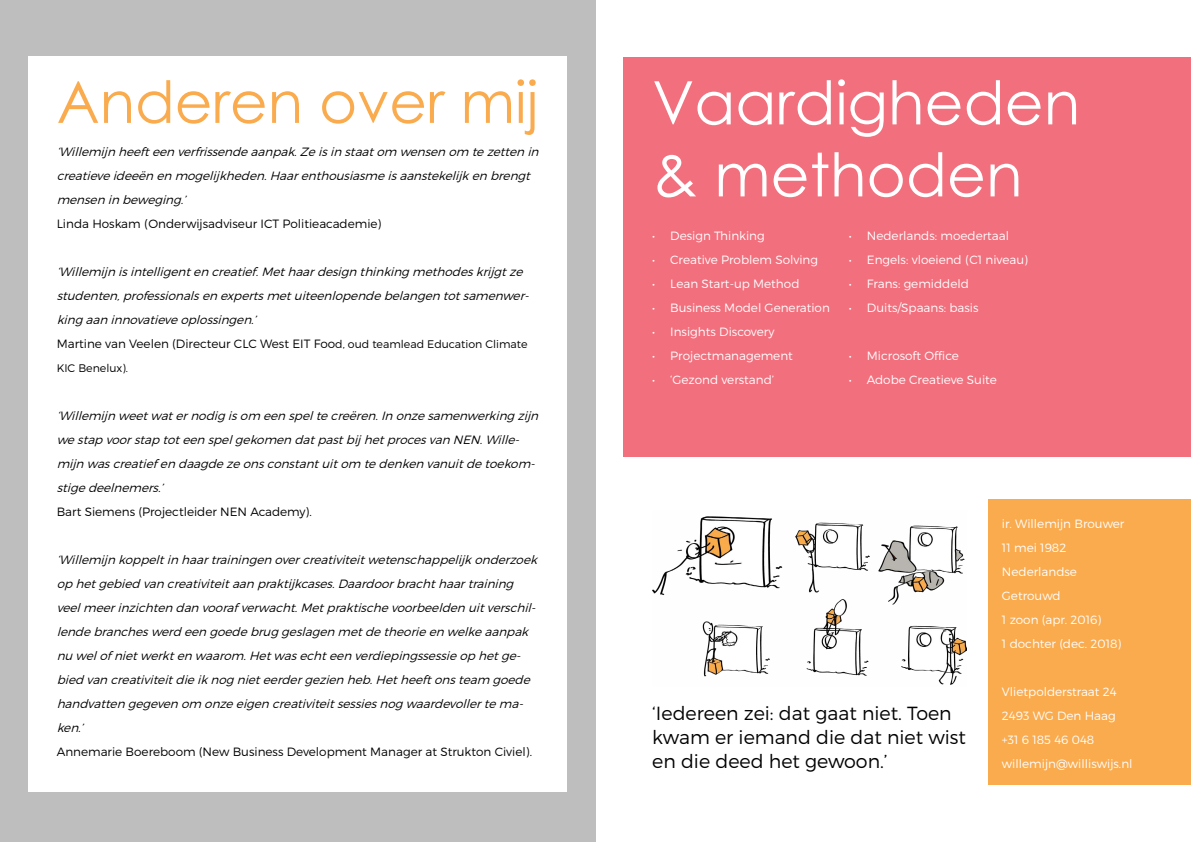
<style>
.page{position:relative;width:1191px;height:842px;background:#fff}
.page>*{position:absolute;margin:0;border:0;box-sizing:border-box;transform-origin:0 0}
.t1{font:60px/72px "Century Gothic";color:#fff}
.t2{font:58px "Century Gothic";color:#faab4e}
.t3{font:300 19px/24px "Montserrat";color:#020203}
.t4{font:italic 300 12px/24px "Montserrat";color:#000}
.t5{font:300 12px/24px "Montserrat";color:#fff}
.t6{font:300 12px "Montserrat";color:#000}
.t7{font:300 11px "Montserrat";color:#000}
.s1{font-style:normal}
.s2{font-style:normal;font-size:11px}
</style>
<div class="page">
<div style="left:0;top:0;width:595px;height:842px;background:#bebebe"></div>
<div style="left:28px;top:57px;width:539px;height:735px;background:#fff"></div>
<div style="left:988px;top:500px;width:203px;height:285px;background:#faab4e"></div>
<img style="left:652px;top:516px;width:314px;height:169px">
<div style="left:624px;top:57px;width:567px;height:399px;background:#f26f7d"></div>
<h2 class="t2" style="left:57px;top:61px;width:483px">Anderen over mij</h2>
<p class="t4" style="left:57px;top:140px;width:487px">‘Willemij n heefteen verfrissendeaanpak.Zeisin staatom wensen om tezetten in creatieveideeën en mogelijkheden.Haarenthousiasmeisaanstekelijken brengt mensen in beweging.’</p>
<p class="t6" style="left:57px;top:216px;width:326px">Linda Hoskam (Onderwijsadviseur ICT Politieacademie)</p>
<p class="t4" style="left:57px;top:260px;width:477px">‘Willemij n isintelligenten creatief.Methaardesign thinking methodeskrijgtze studenten,professionalsen expertsmetuiteenlopendebelangen totsamenwer&shy;king aan innovatieveoplossingen.’<br><span class="s1">Martine van Veelen (Directeur CLC West EIT Foo</span><span class="s2">d, oud teamlead Education Climate</span></p>
<p class="t7" style="left:57px;top:361px;width:73px">KIC Benelux).</p>
<p class="t4" style="left:57px;top:404px;width:487px">‘Willemijn weetwaternodig isom een speltecreëren.In onzesamenwerking zijn westap voorstap toteen spelgekomen datpastbij hetprocesvan NEN.Wille&shy;mijn wascreatief en daagdezeonsconstantuitom tedenken vanuitdetoekom&shy;stigedeelnemers.’</p>
<p class="t6" style="left:57px;top:504px;width:256px">Bart Siemens (Projectleider NEN Academy).</p>
<p class="t4" style="left:57px;top:548px;width:485px">‘Willemij n koppeltin haartrainingen overcreativiteitwetenschappelij konderzoek op hetgebied van creativiteitaan praktij kcases.Daardoorbrachthaartraining veelmeerinzichten dan vooraf verwacht.Metpraktischevoorbeelden uitverschil&shy;lendebrancheswerd een goedebrug geslagen metdetheorieen welkeaanpak nu welof nietwerkten waarom.Hetwasechteen verdiepingssessieop hetge&shy;bied van creativiteitdieiknog nieteerdergezien heb.Hetheeftonsteam goede handvatten gegeven om onzeeigen creativiteitsessiesnog waardevollertema&shy;ken.’</p>
<p class="t6" style="left:57px;top:744px;width:477px">Annemarie Boereboom (New Business Development Manager at Strukton Civiel).</p>
<h1 class="t1" style="left:652px;top:66px;width:429px">Vaardigheden &amp; methoden</h1>
<p class="t5" style="left:652px;top:224px;width:114px">• Design Thinking</p>
<p class="t5" style="left:652px;top:248px;width:167px">• Creative Problem Solving</p>
<p class="t5" style="left:652px;top:272px;width:149px">• Lean Start-up Method</p>
<p class="t5" style="left:652px;top:296px;width:179px">• Business Model Generation</p>
<p class="t5" style="left:652px;top:320px;width:124px">• Insights Discovery</p>
<p class="t5" style="left:652px;top:344px;width:142px">• Projectmanagement</p>
<p class="t5" style="left:652px;top:368px;width:124px">• ‘Gezond verstand’</p>
<p class="t5" style="left:849px;top:224px;width:162px">• Nederlands: moedertaal</p>
<p class="t5" style="left:849px;top:248px;width:181px">• Engels: vloeiend (C1 niveau)</p>
<p class="t5" style="left:849px;top:272px;width:122px">• Frans: gemiddeld</p>
<p class="t5" style="left:849px;top:296px;width:131px">• Duits/Spaans: basis</p>
<p class="t5" style="left:849px;top:344px;width:111px">• Microsoft Office</p>
<p class="t5" style="left:849px;top:368px;width:149px">• Adobe Creatieve Suite</p>
<h3 class="t3" style="left:652px;top:701px;width:315px">‘Iedereen zei: dat gaat niet. Toen kwam er iemand die dat niet wist en die deed het gewoon.’</h3>
<p class="t5" style="left:1002px;top:512px;width:124px">ir. Willemijn Brouwer<br>11 mei 1982<br>Nederlandse<br>Getrouwd<br>1 zoon (apr. 2016)<br>1 dochter (dec. 2018)</p>
<p class="t5" style="left:1002px;top:680px;width:132px">Vlietpolderstraat 24<br>2493 WG Den Haag +31 6 185 46 048 willemijn@williswijs.nl</p>
</div>
